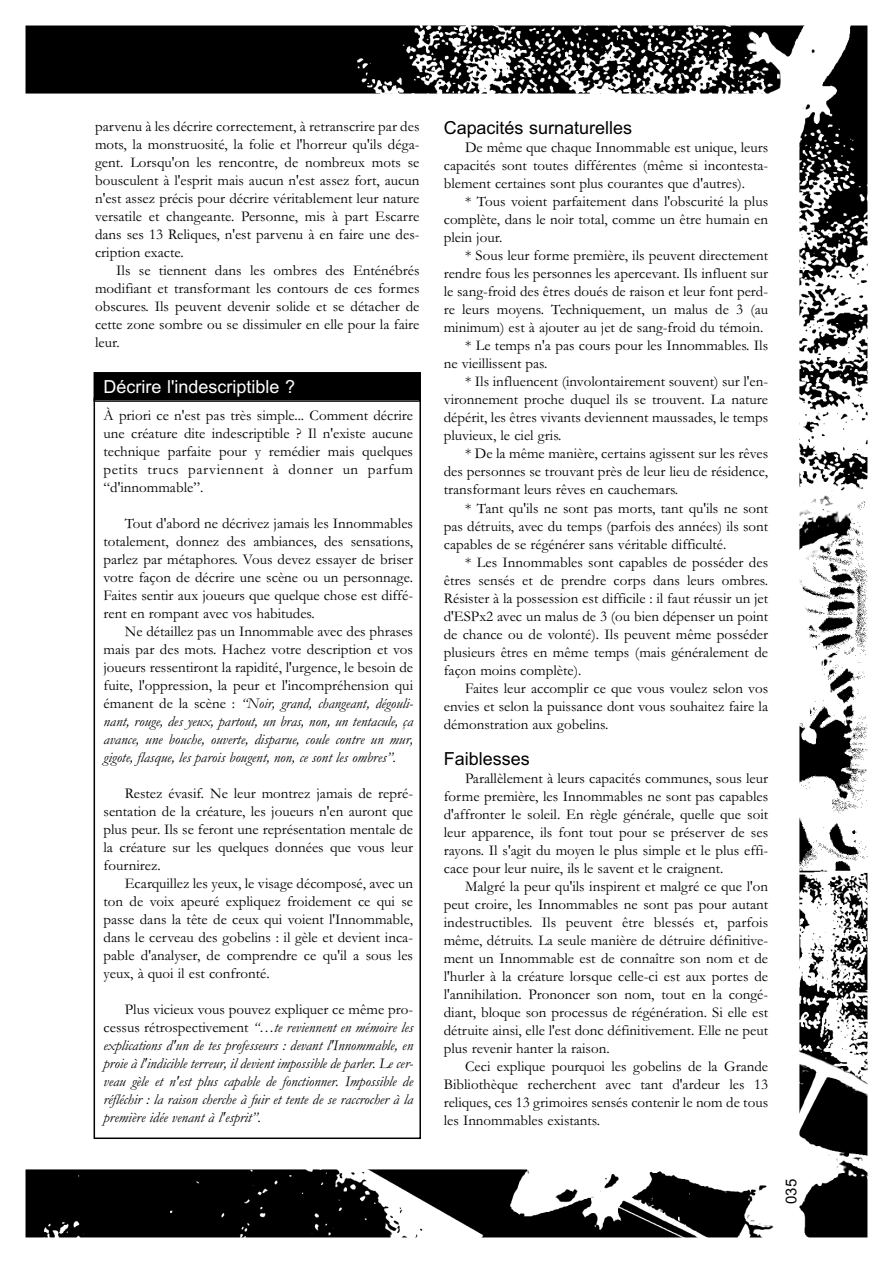
<style>
.page{position:relative;width:893px;height:1263px;background:#fff}
.page>*{position:absolute;margin:0;border:0;box-sizing:border-box;transform-origin:0 0}
.t1{font:18px "Arial";color:#000}
.t2{font:18px "Arial";color:#fff}
.t3{font:15px/18px "Garamond";color:#000;text-align:justify}
.t4{font:italic 15px/18px "Garamond";color:#000;text-align:justify}
.t5{font:15px "Arial";color:#000}
.s1{font-style:italic}
.s2{font-style:normal}
</style>
<div class="page">
<img style="left:26px;top:26px;width:841px;height:1211px">
<p class="t3" style="left:95px;top:117px;width:326px">parvenu à les décrire correctement, à retranscrire par des mots, la monstruosité, la folie et l'horreur qu'ils déga&shy;gent. Lorsqu'on les rencontre, de nombreux mots se bousculent à l'esprit mais aucun n'est assez fort, aucun n'est assez précis pour décrire véritablement leur nature versatile et changeante. Personne, mis à part Escarre dans ses 13 Reliques, n'est parvenu à en faire une des&shy;cription exacte.</p>
<p class="t3" style="left:95px;top:261px;width:326px;text-indent:21px">Ils se tiennent dans les ombres des Enténébrés modifiant et transformant les contours de ces formes obscures. Ils peuvent devenir solide et se détacher de cette zone sombre ou se dissimuler en elle pour la faire leur.</p>
<p class="t2" style="left:104px;top:376px;width:193px">Décrire l'indescriptible ?</p>
<p class="t3" style="left:104px;top:405px;width:311px">À priori ce n'est pas très simple... Comment décrire une créature dite indescriptible ? Il n'existe aucune technique parfaite pour y remédier mais quelques petits trucs parviennent à donner un parfum “d'innommable”.</p>
<p class="t3" style="left:104px;top:513px;width:311px;text-indent:21px">Tout d'abord ne décrivez jamais les Innommables totalement, donnez des ambiances, des sensations, parlez par métaphores. Vous devez essayer de briser votre façon de décrire une scène ou un personnage.<br>Faites sentir aux joueurs que quelque chose est diffé&shy;rent en rompant avec vos habitudes.</p>
<p class="t3" style="left:104px;top:621px;width:311px;text-indent:21px">Ne détaillez pas un Innommable avec des phrases mais par des mots. Hachez votre description et vos joueurs ressentiront la rapidité, l'urgence, le besoin de fuite, l'oppression, la peur et l'incompréhension qui émanent de la scène : <span class="s1">“Noir, grand, changeant, dégouli&shy;nant, rouge, des yeux, partout, un bras, non, un tentacule, ça avance, une bouche, ouverte, disparue, coule contre un mur, gigote, flasque, les parois bougent, non, ce sont les ombres”.</span></p>
<p class="t3" style="left:104px;top:783px;width:311px;text-indent:21px">Restez évasif. Ne leur montrez jamais de repré&shy;sentation de la créature, les joueurs n'en auront que plus peur. Ils se feront une représentation mentale de la créature sur les quelques données que vous leur fournirez.</p>
<p class="t3" style="left:104px;top:873px;width:311px;text-indent:21px">Ecarquillez les yeux, le visage décomposé, avec un ton de voix apeuré expliquez froidement ce qui se passe dans la tête de ceux qui voient l'Innommable, dans le cerveau des gobelins : il gèle et devient inca&shy;pable d'analyser, de comprendre ce qu'il a sous les yeux, à quoi il est confronté.</p>
<p class="t4" style="left:104px;top:999px;width:311px;text-indent:21px"><span class="s2">Plus vicieux vous pouvez expliquer ce même pro&shy;cessus rétrospectivement</span> “…te reviennent en mémoire les explications d'un de tes professeurs : devant l'Innommable, en proie à l'indicible terreur, il devient impossible de parler. Le cer&shy;veau gèle et n'est plus capable de fonctionner. Impossible de réfléchir : la raison cherche à fuir et tente de se raccrocher à la première idée venant à l'esprit”.</p>
<p class="t1" style="left:444px;top:118px;width:190px">Capacités surnaturelles</p>
<p class="t3" style="left:444px;top:138px;width:326px;text-indent:21px">De même que chaque Innommable est unique, leurs capacités sont toutes différentes (même si incontesta&shy;blement certaines sont plus courantes que d'autres).</p>
<p class="t3" style="left:444px;top:192px;width:326px;text-indent:21px">* Tous voient parfaitement dans l'obscurité la plus complète, dans le noir total, comme un être humain en plein jour.</p>
<p class="t3" style="left:465px;top:246px;width:305px">* Sous leur forme première, ils peuvent directement</p>
<p class="t3" style="left:444px;top:264px;width:326px">rendre fous les personnes les apercevant. Ils influent sur</p>
<p class="t3" style="left:444px;top:282px;width:326px">le sang-froid des êtres doués de raison et leur font perd-</p>
<p class="t3" style="left:444px;top:300px;width:326px">re leurs moyens. Techniquement, un malus de 3 (au</p>
<p class="t3" style="left:444px;top:318px;width:321px">minimum) est à ajouter au jet de sang-froid du témoin.</p>
<p class="t3" style="left:465px;top:336px;width:305px">* Le temps n'a pas cours pour les Innommables. Ils</p>
<p class="t3" style="left:444px;top:354px;width:105px">ne vieillissent pas.</p>
<p class="t3" style="left:465px;top:372px;width:305px">* Ils influencent (involontairement souvent) sur l'en-</p>
<p class="t3" style="left:444px;top:390px;width:326px">vironnement proche duquel ils se trouvent. La nature</p>
<p class="t3" style="left:444px;top:408px;width:326px">dépérit, les êtres vivants deviennent maussades, le temps</p>
<p class="t3" style="left:444px;top:426px;width:119px">pluvieux, le ciel gris.</p>
<p class="t3" style="left:465px;top:444px;width:305px">* De la même manière, certains agissent sur les rêves</p>
<p class="t3" style="left:444px;top:462px;width:326px">des personnes se trouvant près de leur lieu de résidence,</p>
<p class="t3" style="left:444px;top:480px;width:236px">transformant leurs rêves en cauchemars.</p>
<p class="t3" style="left:465px;top:498px;width:305px">* Tant qu'ils ne sont pas morts, tant qu'ils ne sont</p>
<p class="t3" style="left:444px;top:516px;width:326px">pas détruits, avec du temps (parfois des années) ils sont</p>
<p class="t3" style="left:444px;top:534px;width:284px">capables de se régénérer sans véritable difficulté.</p>
<p class="t3" style="left:465px;top:552px;width:305px">* Les Innommables sont capables de posséder des</p>
<p class="t3" style="left:444px;top:570px;width:326px">êtres sensés et de prendre corps dans leurs ombres.</p>
<p class="t3" style="left:444px;top:588px;width:326px">Résister à la possession est difficile : il faut réussir un jet</p>
<p class="t3" style="left:444px;top:606px;width:326px">d'ESPx2 avec un malus de 3 (ou bien dépenser un point</p>
<p class="t3" style="left:444px;top:624px;width:326px">de chance ou de volonté). Ils peuvent même posséder</p>
<p class="t3" style="left:444px;top:642px;width:326px">plusieurs êtres en même temps (mais généralement de</p>
<p class="t3" style="left:444px;top:660px;width:139px">façon moins complète).</p>
<p class="t3" style="left:465px;top:678px;width:305px">Faites leur accomplir ce que vous voulez selon vos</p>
<p class="t3" style="left:444px;top:696px;width:326px">envies et selon la puissance dont vous souhaitez faire la</p>
<p class="t3" style="left:444px;top:714px;width:166px">démonstration aux gobelins.</p>
<p class="t1" style="left:444px;top:748px;width:88px">Faiblesses</p>
<p class="t3" style="left:444px;top:768px;width:326px;text-indent:21px">Parallèlement à leurs capacités communes, sous leur forme première, les Innommables ne sont pas capables d'affronter le soleil. En règle générale, quelle que soit leur apparence, ils font tout pour se préserver de ses rayons. Il s'agit du moyen le plus simple et le plus effi&shy;cace pour leur nuire, ils le savent et le craignent.</p>
<p class="t3" style="left:444px;top:876px;width:326px;text-indent:21px">Malgré la peur qu'ils inspirent et malgré ce que l'on peut croire, les Innommables ne sont pas pour autant indestructibles. Ils peuvent être blessés et, parfois même, détruits. La seule manière de détruire définitive&shy;ment un Innommable est de connaître son nom et de l'hurler à la créature lorsque celle-ci est aux portes de l'annihilation. Prononcer son nom, tout en la congé&shy;diant, bloque son processus de régénération. Si elle est détruite ainsi, elle l'est donc définitivement. Elle ne peut plus revenir hanter la raison.</p>
<p class="t3" style="left:444px;top:1056px;width:326px;text-indent:21px">Ceci explique pourquoi les gobelins de la Grande Bibliothèque recherchent avec tant d'ardeur les 13 reliques, ces 13 grimoires sensés contenir le nom de tous les Innommables existants.</p>
<p class="t5" style="left:782px;top:1204px;width:27px;rotate:-90deg">035</p>
</div>
